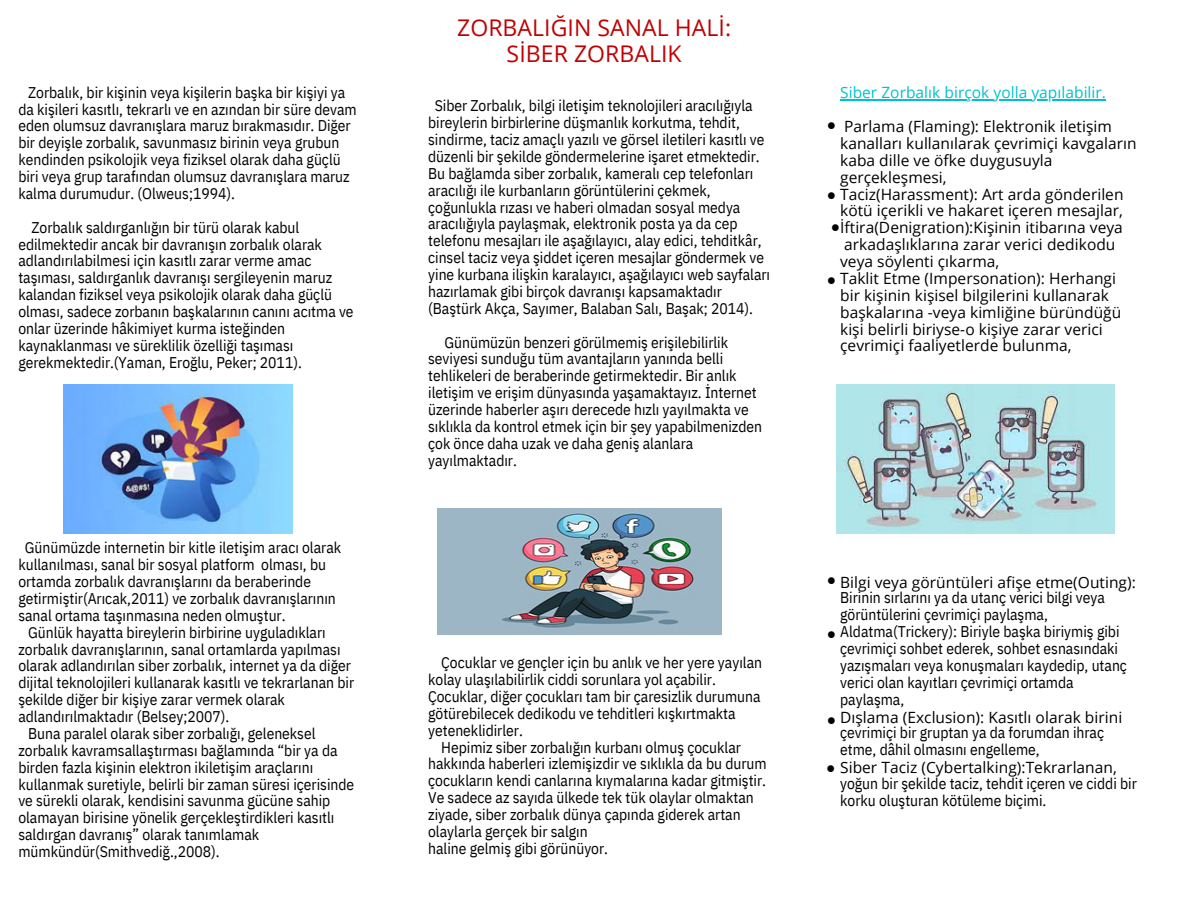
<style>
.page{position:relative;width:1188px;height:918px;background:#fff}
.page>*{position:absolute;margin:0;border:0;box-sizing:border-box;transform-origin:0 0}
.t1{font:22.95px/25.8px "Open Sans";letter-spacing:.005em;color:#c00000;text-align:center}
.t2{font:15.45px/16.8px "IBM Plex Sans Cond";color:#000}
.t3{font:15.45px/16.8px "Open Sans";letter-spacing:.005em;color:#000}
.t4{font:15.45px "Open Sans";letter-spacing:.005em;color:#00c2cb}
.t5{font:15.45px "Arimo";color:#000}
.s1{font-family:"Arimo"}
</style>
<div class="page">
<img style="left:63px;top:385px;width:230px;height:148px">
<img style="left:836px;top:385px;width:278px;height:148px">
<img style="left:437px;top:508px;width:285px;height:126px">
<hr style="left:840px;top:99px;width:266px;height:2px;background:#00c2cb">
<p class="t2" style="left:18px;top:84px;width:340px;text-indent:10px">Zorbalık, bir kişinin veya kişilerin başka bir kişiyi ya da kişileri kasıtlı, tekrarlı ve en azından bir süre devam eden olumsuz davranışlara maruz bırakmasıdır. Diğer bir deyişle zorbalık, savunmasız birinin veya grubun kendinden psikolojik veya fiziksel olarak daha güçlü biri veya grup tarafından olumsuz davranışlara maruz kalma durumudur. (Olweus;1994).</p>
<p class="t2" style="left:18px;top:219px;width:337px;text-indent:13px">Zorbalık saldırganlığın bir türü olarak kabul edilmektedir ancak bir davranışın zorbalık olarak adlandırılabilmesi için kasıtlı zarar verme amac taşıması, saldırganlık davranışı sergileyenin maruz kalandan fiziksel veya psikolojik olarak daha güçlü olması, sadece zorbanın başkalarının canını acıtma ve onlar üzerinde hâkimiyet kurma isteğinden kaynaklanması ve süreklilik özelliği taşıması gerekmektedir.(Yaman, Eroğlu, Peker; 2011).</p>
<p class="t2" style="left:18px;top:539px;width:324px;text-indent:7px">Günümüzde internetin bir kitle iletişim aracı olarak kullanılması, sanal bir sosyal platform olması, bu ortamda zorbalık davranışlarını da beraberinde getirmiştir(Arıcak,2011) ve zorbalık davranışlarının sanal ortama taşınmasına neden olmuştur.</p>
<p class="t2" style="left:28px;top:624px;width:299px">Günlük hayatta bireylerin birbirine uyguladıkları</p>
<p class="t2" style="left:18px;top:640px;width:324px">zorbalık davranışlarının, sanal ortamlarda yapılması</p>
<p class="t2" style="left:18px;top:657px;width:334px">olarak adlandırılan siber zorbalık, internet ya da diğer</p>
<p class="t2" style="left:18px;top:674px;width:337px">dijital teknolojileri kullanarak kasıtlı ve tekrarlanan bir</p>
<p class="t2" style="left:18px;top:691px;width:268px">şekilde diğer bir kişiye zarar vermek olarak</p>
<p class="t2" style="left:18px;top:708px;width:212px">adlandırılmaktadır (Belsey;2007).</p>
<p class="t2" style="left:28px;top:725px;width:289px">Buna paralel olarak siber zorbalığı, geleneksel</p>
<p class="t2" style="left:18px;top:742px;width:321px">zorbalık kavramsallaştırması bağlamında “bir ya da</p>
<p class="t2" style="left:18px;top:759px;width:296px">birden fazla kişinin elektron ikiletişim araçlarını</p>
<p class="t2" style="left:18px;top:775px;width:337px">kullanmak suretiyle, belirli bir zaman süresi içerisinde</p>
<p class="t2" style="left:18px;top:792px;width:314px">ve sürekli olarak, kendisini savunma gücüne sahip</p>
<p class="t2" style="left:18px;top:809px;width:318px">olamayan birisine yönelik gerçekleştirdikleri kasıtlı</p>
<p class="t2" style="left:18px;top:826px;width:242px">saldırgan davranış” olarak tanımlamak</p>
<p class="t2" style="left:18px;top:843px;width:203px">mümkündür(Smithvediğ.,2008).</p>
<h1 class="t1" style="left:457px;top:14px;width:276px">ZORBALIĞIN SANAL HALİ:<br>SİBER ZORBALIK</h1>
<p class="t2" style="left:428px;top:97px;width:344px;text-indent:7px">Siber Zorbalık, bilgi iletişim teknolojileri aracılığıyla bireylerin birbirlerine düşmanlık korkutma, tehdit, sindirme, taciz amaçlı yazılı ve görsel iletileri kasıtlı ve düzenli bir şekilde göndermelerine işaret etmektedir.<br>Bu bağlamda siber zorbalık, kameralı cep telefonları aracılığı ile kurbanların görüntülerini çekmek, çoğunlukla rızası ve haberi olmadan sosyal medya aracılığıyla paylaşmak, elektronik posta ya da cep telefonu mesajları ile aşağılayıcı, alay edici, tehditkâr, cinsel taciz veya şiddet içeren mesajlar göndermek ve yine kurbana ilişkin karalayıcı, aşağılayıcı web sayfaları hazırlamak gibi birçok davranışı kapsamaktadır (Baştürk Akça, Sayımer, Balaban Salı, Başak; 2014).</p>
<p class="t2" style="left:428px;top:333px;width:335px;text-indent:16px">Günümüzün benzeri görülmemiş erişilebilirlik seviyesi sunduğu tüm avantajların yanında belli tehlikeleri de beraberinde getirmektedir. Bir anlık iletişim ve erişim dünyasında yaşamaktayız. İnternet üzerinde haberler aşırı derecede hızlı yayılmakta ve sıklıkla da kontrol etmek için bir şey yapabilmenizden çok önce daha uzak ve daha geniş alanlara yayılmaktadır.</p>
<p class="t2" style="left:428px;top:654px;width:335px;text-indent:13px">Çocuklar ve gençler için bu anlık ve her yere yayılan kolay ulaşılabilirlik ciddi sorunlara yol açabilir.<br>Çocuklar, diğer çocukları tam bir çaresizlik durumuna götürebilecek dedikodu ve tehditleri kışkırtmakta yeteneklidirler.</p>
<p class="t2" style="left:428px;top:738px;width:340px;text-indent:13px">Hepimiz siber zorbalığın kurbanı olmuş çocuklar hakkında haberleri izlemişizdir ve sıklıkla da bu durum çocukların kendi canlarına kıymalarına kadar gitmiştir.<br>Ve sadece az sayıda ülkede tek tük olaylar olmaktan ziyade, siber zorbalık dünya çapında giderek artan olaylarla gerçek bir salgın<br>haline gelmiş gibi görünüyor.</p>
<p class="t4" style="left:840px;top:82px;width:267px">Siber Zorbalık birçok yolla yapılabilir.</p>
<p class="t3" style="left:840px;top:118px;width:298px">Parlama (Flaming): Elektronik iletişim kanalları kullanılarak çevrimiçi kavgaların kaba dille ve öfke duygusuyla gerçekleşmesi,</p>
<p class="t3" style="left:827px;top:185px;width:298px;text-align:right"><span class="s1">●</span> Taciz(Harassment): Art arda gönderilen kötü içerikli ve hakaret içeren mesajlar,</p>
<p class="t3" style="left:840px;top:219px;width:284px;text-indent:-9px"><span class="s1">●</span>İftira(Denigration):Kişinin itibarına veya arkadaşlıklarına zarar verici dedikodu veya söylenti çıkarma,</p>
<p class="t3" style="left:840px;top:270px;width:283px;text-indent:-13px"><span class="s1">●</span> Taklit Etme (Impersonation): Herhangi bir kişinin kişisel bilgilerini kullanarak başkalarına -veya kimliğine büründüğü kişi belirli biriyse-o kişiye zarar verici çevrimiçi faaliyetlerde bulunma,</p>
<p class="t5" style="left:827px;top:116px;width:11px">●</p>
<p class="t3" style="left:840px;top:573px;width:297px">Bilgi veya görüntüleri afişe etme(Outing):</p>
<p class="t2" style="left:840px;top:589px;width:288px">Birinin sırlarını ya da utanç verici bilgi veya görüntülerini çevrimiçi paylaşma, Aldatma(Trickery): Biriyle başka biriymiş gibi çevrimiçi sohbet ederek, sohbet esnasındaki yazışmaları veya konuşmaları kaydedip, utanç verici olan kayıtları çevrimiçi ortamda paylaşma,</p>
<p class="t3" style="left:840px;top:708px;width:284px">Dışlama (Exclusion): Kasıtlı olarak birini</p>
<p class="t2" style="left:840px;top:724px;width:265px">çevrimiçi bir gruptan ya da forumdan ihraç etme, dâhil olmasını engelleme,</p>
<p class="t3" style="left:826px;top:759px;width:292px"><span class="s1">●</span> Siber Taciz (Cybertalking):Tekrarlanan,</p>
<p class="t2" style="left:840px;top:775px;width:298px">yoğun bir şekilde taciz, tehdit içeren ve ciddi bir korku oluşturan kötüleme biçimi.</p>
<p class="t5" style="left:827px;top:571px;width:11px">●</p>
<p class="t5" style="left:827px;top:625px;width:11px">●</p>
<p class="t5" style="left:827px;top:711px;width:11px">●</p>
</div>
